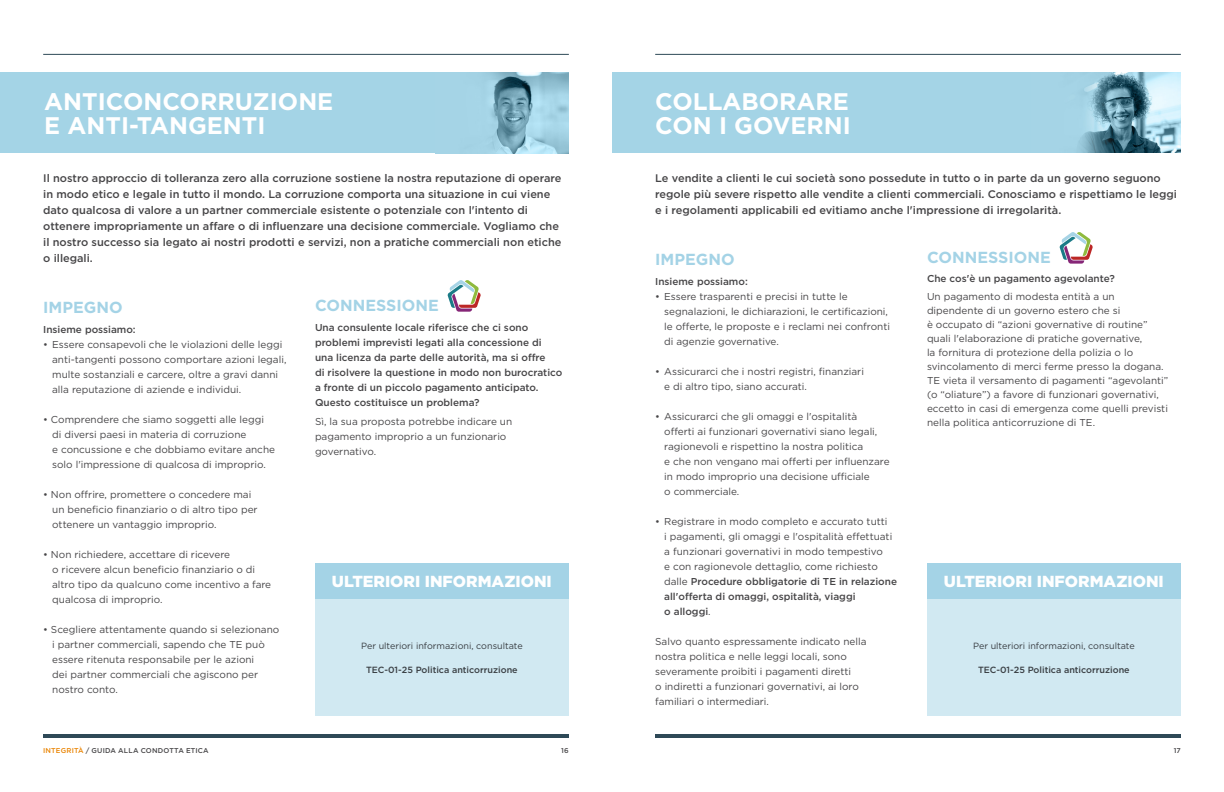
<style>
.page{position:relative;width:1224px;height:792px;background:#fff}
.page>*{position:absolute;margin:0;border:0;box-sizing:border-box;transform-origin:0 0}
.t1{font:700 24px/24px "Gotham";color:#fff}
.t2{font:900 16px "Gotham";color:#fff}
.t3{font:700 16px "Gotham";color:#a4d3e6}
.t4{font:500 11px/16px "Gotham";color:#464547}
.t5{font:10px/15px "Gotham";color:#464547}
.t6{font:500 10px/15px "Gotham";color:#464547}
.t7{font:9px "Gotham";color:#464547}
.t8{font:500 9px "Gotham";color:#464547}
.t9{font:500 7px "Gotham";letter-spacing:.025em;color:#464547}
.s1{font-weight:500}
.s2{color:#e98300}
</style>
<div class="page">
<hr style="left:655px;top:734px;width:526px;height:4px;background:#2e4957">
<hr style="left:655px;top:54px;width:526px;height:1px;background:#2e4957">
<hr style="left:43px;top:734px;width:526px;height:4px;background:#2e4957">
<hr style="left:43px;top:54px;width:526px;height:1px;background:#2e4957">
<div style="left:612px;top:72px;width:569px;height:81px;background:#a4d4e6"></div>
<img style="left:1079px;top:72px;width:102px;height:81px">
<div style="left:0;top:72px;width:569px;height:81px;background:#a4d4e6"></div>
<img style="left:489px;top:72px;width:80px;height:81px">
<div style="left:315px;top:599px;width:254px;height:117px;background:#d1e9f2"></div>
<div style="left:315px;top:563px;width:254px;height:36px;background:#a4d3e6"></div>
<div style="left:927px;top:599px;width:254px;height:117px;background:#d1e9f2"></div>
<div style="left:927px;top:563px;width:254px;height:36px;background:#a4d3e6"></div>
<svg style="left:447px;top:280px;width:34px;height:32px"></svg>
<svg style="left:1059px;top:232px;width:34px;height:32px"></svg>
<h1 class="t1" style="left:44px;top:89px;width:291px">ANTICONCORRUZIONE<br>E ANTI-TANGENTI</h1>
<p class="t4" style="left:43px;top:170px;width:520px">Il nostro approccio di tolleranza zero alla corruzione sostiene la nostra reputazione di operare in modo etico e legale in tutto il mondo. La corruzione comporta una situazione in cui viene dato qualcosa di valore a un partner commerciale esistente o potenziale con l'intento di ottenere impropriamente un affare o di influenzare una decisione commerciale. Vogliamo che il nostro successo sia legato ai nostri prodotti e servizi, non a pratiche commerciali non etiche o illegali.</p>
<h2 class="t3" style="left:43px;top:297px;width:81px">IMPEGNO</h2>
<p class="t6" style="left:43px;top:321px;width:94px">Insieme possiamo:</p>
<p class="t5" style="left:52px;top:336px;width:236px;text-indent:-9px">• Essere consapevoli che le violazioni delle leggi anti-tangenti possono comportare azioni legali, multe sostanziali e carcere, oltre a gravi danni alla reputazione di aziende e individui.</p>
<p class="t5" style="left:52px;top:411px;width:224px;text-indent:-9px">• Comprendere che siamo soggetti alle leggi di diversi paesi in materia di corruzione<br>e concussione e che dobbiamo evitare anche solo l'impressione di qualcosa di improprio.</p>
<p class="t5" style="left:52px;top:486px;width:207px;text-indent:-9px">• Non offrire, promettere o concedere mai un beneficio finanziario o di altro tipo per ottenere un vantaggio improprio.</p>
<p class="t5" style="left:52px;top:546px;width:221px;text-indent:-9px">• Non richiedere, accettare di ricevere<br>o ricevere alcun beneficio finanziario o di altro tipo da qualcuno come incentivo a fare qualcosa di improprio.</p>
<p class="t5" style="left:52px;top:621px;width:229px;text-indent:-9px">• Scegliere attentamente quando si selezionano i partner commerciali, sapendo che TE può essere ritenuta responsabile per le azioni<br>dei partner commerciali che agiscono per nostro conto.</p>
<h2 class="t3" style="left:315px;top:295px;width:125px">CONNESSIONE</h2>
<p class="t6" style="left:315px;top:320px;width:249px">Una consulente locale riferisce che ci sono problemi imprevisti legati alla concessione di una licenza da parte delle autorità, ma si offre<br>di risolvere la questione in modo non burocratico a fronte di un piccolo pagamento anticipato.<br>Questo costituisce un problema?</p>
<p class="t5" style="left:315px;top:414px;width:199px">Sì, la sua proposta potrebbe indicare un pagamento improprio a un funzionario governativo.</p>
<h2 class="t2" style="left:332px;top:571px;width:221px">ULTERIORI INFORMAZIONI</h2>
<p class="t7" style="left:361px;top:640px;width:163px">Per ulteriori informazioni, consultate</p>
<p class="t8" style="left:366px;top:664px;width:153px">TEC-01-25 Politica anticorruzione</p>
<h1 class="t1" style="left:655px;top:89px;width:197px">COLLABORARE<br>CON I GOVERNI</h1>
<p class="t4" style="left:655px;top:170px;width:523px">Le vendite a clienti le cui società sono possedute in tutto o in parte da un governo seguono regole più severe rispetto alle vendite a clienti commerciali. Conosciamo e rispettiamo le leggi e i regolamenti applicabili ed evitiamo anche l'impressione di irregolarità.</p>
<h2 class="t3" style="left:655px;top:249px;width:81px">IMPEGNO</h2>
<p class="t6" style="left:655px;top:273px;width:94px">Insieme possiamo:</p>
<p class="t5" style="left:664px;top:288px;width:227px;text-indent:-9px">• Essere trasparenti e precisi in tutte le segnalazioni, le dichiarazioni, le certificazioni, le offerte, le proposte e i reclami nei confronti di agenzie governative.</p>
<p class="t5" style="left:664px;top:363px;width:201px;text-indent:-9px">• Assicurarci che i nostri registri, finanziari e di altro tipo, siano accurati.</p>
<p class="t5" style="left:664px;top:408px;width:227px;text-indent:-9px">• Assicurarci che gli omaggi e l'ospitalità offerti ai funzionari governativi siano legali, ragionevoli e rispettino la nostra politica<br>e che non vengano mai offerti per influenzare in modo improprio una decisione ufficiale<br>o commerciale.</p>
<p class="t5" style="left:664px;top:513px;width:234px;text-indent:-9px">• Registrare in modo completo e accurato tutti<br>i pagamenti, gli omaggi e l'ospitalità effettuati a funzionari governativi in modo tempestivo<br>e con ragionevole dettaglio, come richiesto dalle <span class="s1">Procedure obbligatorie di TE in relazione all'offerta di omaggi, ospitalità, viaggi<br>o alloggi</span>.</p>
<p class="t5" style="left:655px;top:633px;width:213px">Salvo quanto espressamente indicato nella nostra politica e nelle leggi locali, sono severamente proibiti i pagamenti diretti<br>o indiretti a funzionari governativi, ai loro familiari o intermediari.</p>
<h2 class="t3" style="left:927px;top:247px;width:125px">CONNESSIONE</h2>
<p class="t6" style="left:927px;top:271px;width:189px">Che cos'è un pagamento agevolante?</p>
<p class="t5" style="left:927px;top:290px;width:243px;line-height:14px">Un pagamento di modesta entità a un dipendente di un governo estero che si<br>è occupato di “azioni governative di routine” quali l'elaborazione di pratiche governative,<br>la fornitura di protezione della polizia o lo svincolamento di merci ferme presso la dogana.<br>TE vieta il versamento di pagamenti “agevolanti” (o “oliature”) a favore di funzionari governativi, eccetto in casi di emergenza come quelli previsti nella politica anticorruzione di TE.</p>
<h2 class="t2" style="left:944px;top:571px;width:221px">ULTERIORI INFORMAZIONI</h2>
<p class="t7" style="left:973px;top:640px;width:163px">Per ulteriori informazioni, consultate</p>
<p class="t8" style="left:978px;top:664px;width:153px">TEC-01-25 Politica anticorruzione</p>
<p class="t9" style="left:43px;top:746px;width:167px"><span class="s2">INTEGRITÀ</span> / GUIDA ALLA CONDOTTA ETICA</p>
<p class="t9" style="left:561px;top:746px;width:9px">16</p>
<p class="t9" style="left:1174px;top:746px;width:9px">17</p>
</div>
